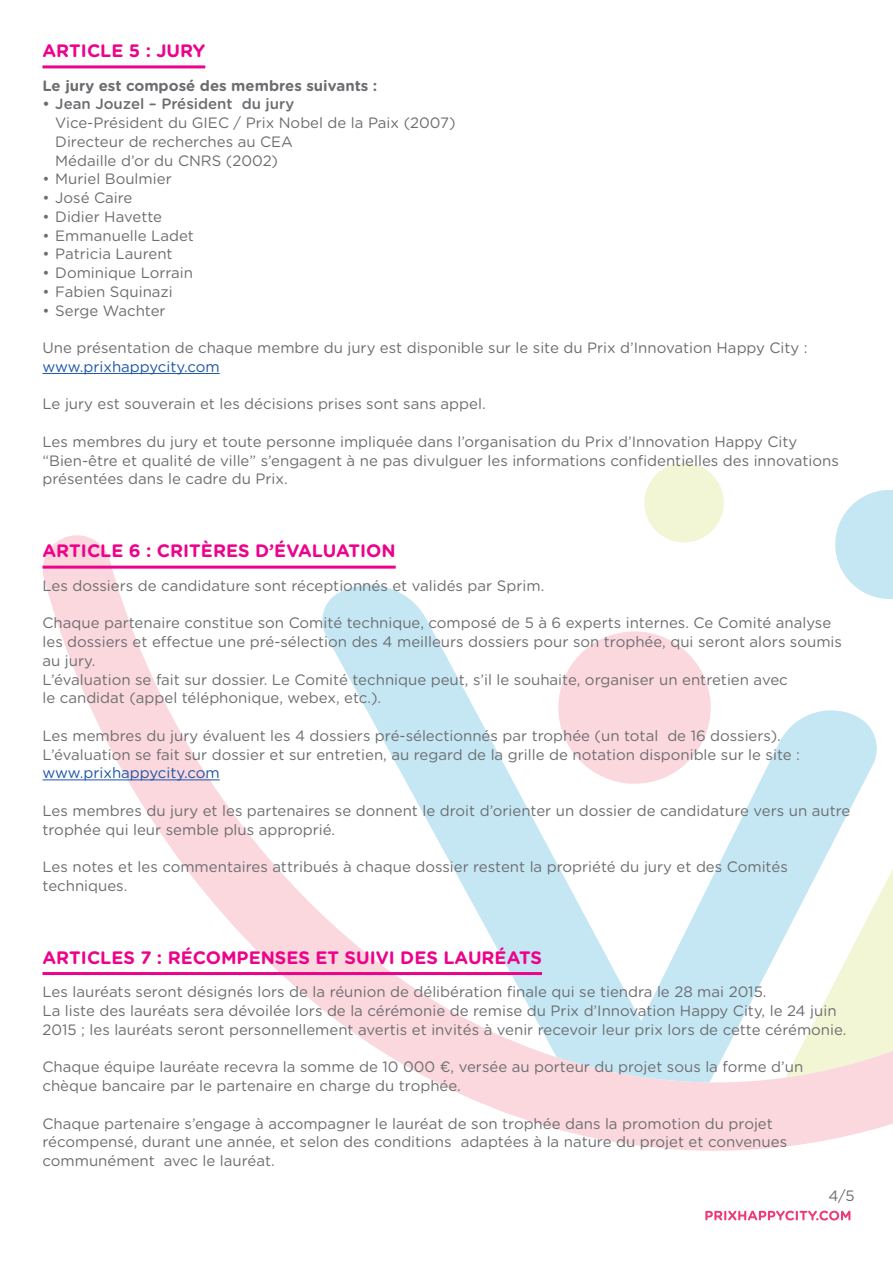
<style>
.page{position:relative;width:893px;height:1263px;background:#fff}
.page>*{position:absolute;margin:0;border:0;box-sizing:border-box;transform-origin:0 0}
.t1{font:700 18px "Gotham Rounded";color:#ed028c}
.t2{font:15px/18.8px "Gotham Rounded";color:#6c6d70}
.t3{font:15px "Gotham Rounded";color:#1e56a6}
.t4{font:700 15px "Gotham Rounded";color:#6c6d70}
.t5{font:500 15px "Gotham Rounded";color:#6c6d70}
</style>
<div class="page">
<svg style="left:836px;top:490px;width:57px;height:45px"></svg>
<div style="left:644px;top:463px;width:80px;height:79px;background:#f2f6d5;border-radius:50%"></div>
<svg style="left:42px;top:535px;width:851px;height:616px"></svg>
<svg style="left:705px;top:1211px;width:145px;height:9px"></svg>
<hr style="left:43px;top:65px;width:162px;height:3px;background:#ed028c">
<hr style="left:43px;top:373px;width:177px;height:1px;background:#1e56a6">
<hr style="left:43px;top:566px;width:353px;height:3px;background:#ed028c">
<hr style="left:43px;top:779px;width:177px;height:1px;background:#1e56a6">
<hr style="left:43px;top:972px;width:499px;height:3px;background:#ed028c">
<p class="t1" style="left:43px;top:37px;width:164px">ARTICLE 5 : JURY</p>
<p class="t4" style="left:43px;top:74px;width:336px">Le jury est composé des membres suivants :</p>
<p class="t5" style="left:43px;top:93px;width:253px">• Jean Jouzel – Président du jury</p>
<p class="t2" style="left:55px;top:113px;width:402px">Vice-Président du GIEC / Prix Nobel de la Paix (2007)<br>Directeur de recherches au CEA<br>Médaille d’or du CNRS (2002)</p>
<p class="t2" style="left:43px;top:170px;width:131px">• Muriel Boulmier</p>
<p class="t2" style="left:43px;top:188px;width:91px">• José Caire</p>
<p class="t2" style="left:43px;top:207px;width:121px">• Didier Havette</p>
<p class="t2" style="left:43px;top:226px;width:153px">• Emmanuelle Ladet</p>
<p class="t2" style="left:43px;top:245px;width:132px">• Patricia Laurent</p>
<p class="t2" style="left:43px;top:263px;width:152px">• Dominique Lorrain</p>
<p class="t2" style="left:43px;top:282px;width:132px">• Fabien Squinazi</p>
<p class="t2" style="left:43px;top:301px;width:125px">• Serge Wachter</p>
<p class="t2" style="left:43px;top:338px;width:767px">Une présentation de chaque membre du jury est disponible sur le site du Prix d’Innovation Happy City :</p>
<p class="t3" style="left:43px;top:358px;width:179px">www.prixhappycity.com</p>
<p class="t2" style="left:43px;top:395px;width:445px">Le jury est souverain et les décisions prises sont sans appel.</p>
<p class="t2" style="left:43px;top:432px;width:798px">Les membres du jury et toute personne impliquée dans l’organisation du Prix d’Innovation Happy City “Bien-être et qualité de ville” s’engagent à ne pas divulguer les informations confidentielles des innovations présentées dans le cadre du Prix.</p>
<p class="t1" style="left:43px;top:537px;width:355px">ARTICLE 6 : CRITÈRES D’ÉVALUATION</p>
<p class="t2" style="left:43px;top:576px;width:503px">Les dossiers de candidature sont réceptionnés et validés par Sprim.</p>
<p class="t2" style="left:43px;top:614px;width:801px">Chaque partenaire constitue son Comité technique, composé de 5 à 6 experts internes. Ce Comité analyse les dossiers et effectue une pré-sélection des 4 meilleurs dossiers pour son trophée, qui seront alors soumis au jury.<br>L’évaluation se fait sur dossier. Le Comité technique peut, s’il le souhaite, organiser un entretien avec<br>le candidat (appel téléphonique, webex, etc.).</p>
<p class="t2" style="left:43px;top:726px;width:759px">Les membres du jury évaluent les 4 dossiers pré-sélectionnés par trophée (un total de 16 dossiers).<br>L’évaluation se fait sur dossier et sur entretien, au regard de la grille de notation disponible sur le site :</p>
<p class="t3" style="left:43px;top:764px;width:179px">www.prixhappycity.com</p>
<p class="t2" style="left:43px;top:801px;width:809px">Les membres du jury et les partenaires se donnent le droit d’orienter un dossier de candidature vers un autre trophée qui leur semble plus approprié.</p>
<p class="t2" style="left:43px;top:857px;width:747px">Les notes et les commentaires attribués à chaque dossier restent la propriété du jury et des Comités techniques.</p>
<p class="t1" style="left:43px;top:944px;width:501px">ARTICLES 7 : RÉCOMPENSES ET SUIVI DES LAURÉATS</p>
<p class="t2" style="left:43px;top:982px;width:805px">Les lauréats seront désignés lors de la réunion de délibération finale qui se tiendra le 28 mai 2015.<br>La liste des lauréats sera dévoilée lors de la cérémonie de remise du Prix d’Innovation Happy City, le 24 juin<br>2015 ; les lauréats seront personnellement avertis et invités à venir recevoir leur prix lors de cette cérémonie.</p>
<p class="t2" style="left:43px;top:1057px;width:762px">Chaque équipe lauréate recevra la somme de 10 000 €, versée au porteur du projet sous la forme d’un chèque bancaire par le partenaire en charge du trophée.</p>
<p class="t2" style="left:43px;top:1114px;width:746px">Chaque partenaire s’engage à accompagner le lauréat de son trophée dans la promotion du projet récompensé, durant une année, et selon des conditions adaptées à la nature du projet et convenues communément avec le lauréat.</p>
<p class="t2" style="left:828px;top:1186px;width:28px">4/5</p>
</div>
